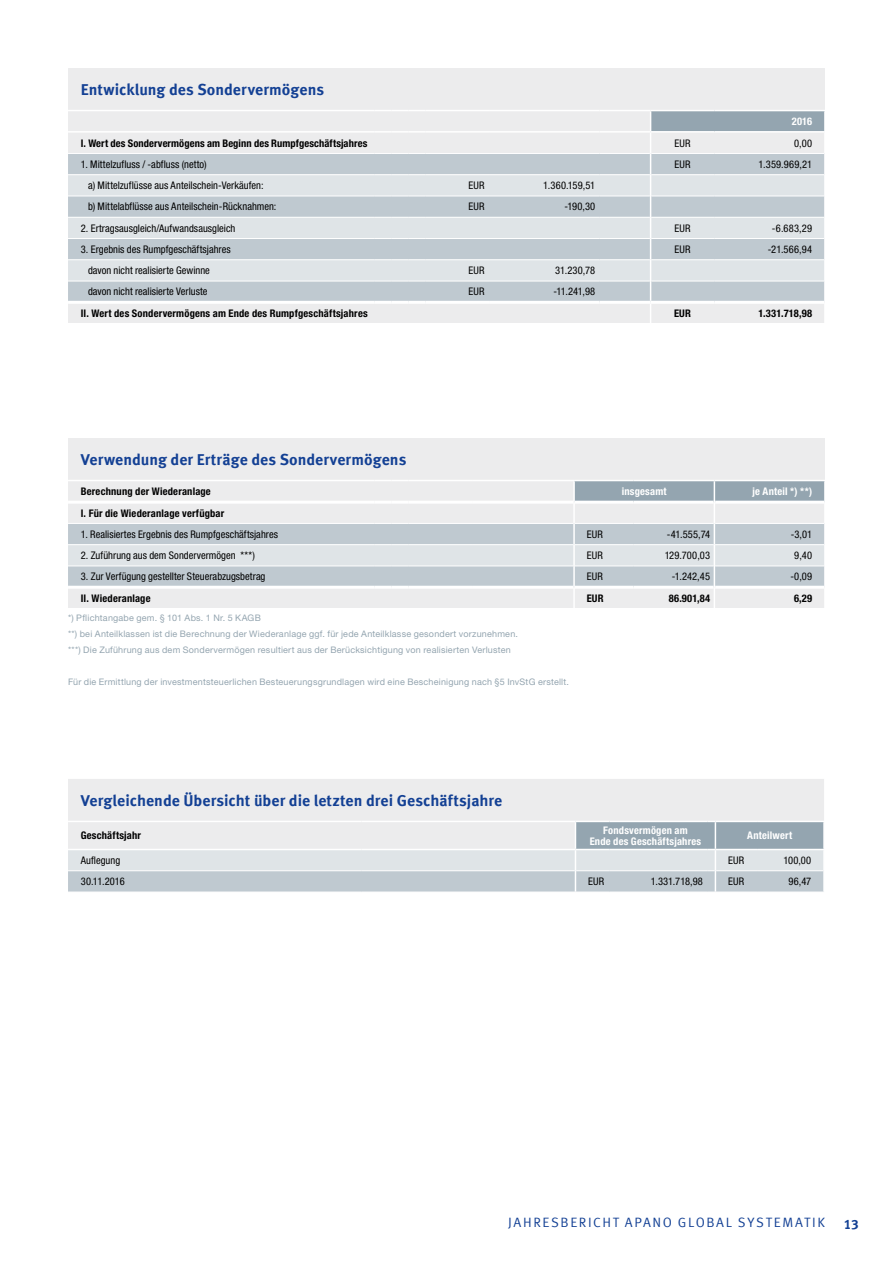
<style>
.page{position:relative;width:893px;height:1263px;background:#fff}
.page>*{position:absolute;margin:0;border:0;box-sizing:border-box;transform-origin:0 0}
.t1{font:700 15.75px "Meta Offc Pro";color:#134094}
.t2{font:13.5px "Meta Offc Pro Norm";letter-spacing:.115em;color:#134094}
.t3{font:700 13.5px "Meta Offc Pro";color:#134094}
.t4{font:condensed 10.5px "Helvetica Neue LTW1 G";letter-spacing:.005em;color:#000}
.t5{font:700 condensed 10.5px "Helvetica Neue LTW1 G";letter-spacing:.015em;color:#000}
.t6{font:700 condensed 10.5px/11.7px "Helvetica Neue LTW1 G";letter-spacing:.02em;color:#fff;text-align:center}
.t7{font:9px/15.9px "Helvetica Neue LTW1 G";letter-spacing:.025em;color:#94a5b0}
</style>
<div class="page">
<div style="left:68px;top:68px;width:757px;height:255px;background:#ececed"></div>
<div style="left:68px;top:154px;width:582px;height:147px;background:#bfc9d0"></div>
<svg style="left:68px;top:175px;width:582px;height:106px;background:#d3d9de"></svg>
<hr style="left:68px;top:153px;width:306px;height:1px;background:#fff">
<svg style="left:374px;top:153px;width:51px;height:1px"></svg>
<hr style="left:425px;top:153px;width:64px;height:1px;background:#fff">
<hr style="left:68px;top:174px;width:306px;height:1px;background:#fff">
<svg style="left:374px;top:174px;width:51px;height:1px"></svg>
<hr style="left:425px;top:174px;width:64px;height:1px;background:#fff">
<hr style="left:68px;top:196px;width:306px;height:1px;background:#fff">
<svg style="left:374px;top:196px;width:51px;height:1px"></svg>
<hr style="left:425px;top:196px;width:64px;height:1px;background:#fff">
<hr style="left:68px;top:217px;width:306px;height:1px;background:#fff">
<svg style="left:374px;top:217px;width:51px;height:1px"></svg>
<hr style="left:425px;top:217px;width:64px;height:1px;background:#fff">
<hr style="left:68px;top:238px;width:306px;height:1px;background:#fff">
<svg style="left:374px;top:238px;width:51px;height:1px"></svg>
<hr style="left:425px;top:238px;width:64px;height:1px;background:#fff">
<hr style="left:68px;top:259px;width:306px;height:1px;background:#fff">
<svg style="left:374px;top:259px;width:51px;height:1px"></svg>
<hr style="left:425px;top:259px;width:64px;height:1px;background:#fff">
<hr style="left:68px;top:281px;width:306px;height:1px;background:#fff">
<svg style="left:374px;top:281px;width:51px;height:1px"></svg>
<hr style="left:425px;top:281px;width:64px;height:1px;background:#fff">
<hr style="left:489px;top:153px;width:111px;height:1px;background:#fff">
<hr style="left:600px;top:153px;width:50px;height:1px;background:#fff">
<hr style="left:489px;top:174px;width:111px;height:1px;background:#fff">
<hr style="left:600px;top:174px;width:50px;height:1px;background:#fff">
<hr style="left:489px;top:196px;width:111px;height:1px;background:#fff">
<hr style="left:600px;top:196px;width:50px;height:1px;background:#fff">
<hr style="left:489px;top:217px;width:111px;height:1px;background:#fff">
<hr style="left:600px;top:217px;width:50px;height:1px;background:#fff">
<hr style="left:489px;top:238px;width:111px;height:1px;background:#fff">
<hr style="left:600px;top:238px;width:50px;height:1px;background:#fff">
<hr style="left:489px;top:259px;width:111px;height:1px;background:#fff">
<hr style="left:600px;top:259px;width:50px;height:1px;background:#fff">
<hr style="left:489px;top:281px;width:111px;height:1px;background:#fff">
<hr style="left:600px;top:281px;width:50px;height:1px;background:#fff">
<hr style="left:68px;top:110px;width:306px;height:1px;background:#fff">
<svg style="left:374px;top:110px;width:51px;height:1px"></svg>
<hr style="left:425px;top:110px;width:64px;height:1px;background:#fff">
<hr style="left:489px;top:110px;width:111px;height:1px;background:#fff">
<hr style="left:651px;top:110px;width:63px;height:1px;background:#fff">
<hr style="left:714px;top:110px;width:112px;height:1px;background:#fff">
<hr style="left:600px;top:110px;width:51px;height:1px;background:#fff">
<hr style="left:68px;top:131px;width:306px;height:2px;background:#fff">
<svg style="left:374px;top:131px;width:51px;height:2px"></svg>
<hr style="left:425px;top:131px;width:64px;height:2px;background:#fff">
<hr style="left:489px;top:131px;width:111px;height:2px;background:#fff">
<hr style="left:600px;top:131px;width:51px;height:2px;background:#fff">
<svg style="left:650px;top:111px;width:175px;height:212px;background:#d0d6db"></svg>
<hr style="left:68px;top:301px;width:306px;height:3px;background:#fff">
<hr style="left:374px;top:301px;width:17px;height:3px;background:#fff">
<hr style="left:391px;top:301px;width:17px;height:3px;background:#fff">
<hr style="left:408px;top:301px;width:17px;height:3px;background:#fff">
<hr style="left:425px;top:301px;width:64px;height:3px;background:#fff">
<hr style="left:489px;top:301px;width:111px;height:3px;background:#fff">
<hr style="left:600px;top:301px;width:51px;height:3px;background:#fff">
<hr style="left:651px;top:301px;width:63px;height:3px;background:#fff">
<hr style="left:714px;top:301px;width:110px;height:3px;background:#fff">
<div style="left:68px;top:438px;width:757px;height:42px;background:#ececed"></div>
<svg style="left:68px;top:480px;width:757px;height:128px;background:#d9dee1"></svg>
<div style="left:68px;top:779px;width:756px;height:42px;background:#ececed"></div>
<svg style="left:68px;top:821px;width:756px;height:71px;background:#d2d8dc"></svg>
<h1 class="t1" style="left:81px;top:78px;width:245px">Entwicklung des Sondervermögens</h1>
<p class="t6" style="left:792px;top:115px;width:22px">2016</p>
<p class="t5" style="left:81px;top:137px;width:288px">I. Wert des Sondervermögens am Beginn des Rumpfgeschäftsjahres</p>
<p class="t4" style="left:674px;top:137px;width:18px">EUR</p>
<p class="t4" style="left:794px;top:137px;width:19px">0,00</p>
<p class="t4" style="left:81px;top:158px;width:127px">1. Mittelzufluss / -abfluss (netto)</p>
<p class="t4" style="left:674px;top:158px;width:18px">EUR</p>
<p class="t4" style="left:758px;top:158px;width:55px">1.359.969,21</p>
<p class="t4" style="left:88px;top:179px;width:177px">a) Mittelzuflüsse aus Anteilschein-Verkäufen:</p>
<p class="t4" style="left:469px;top:179px;width:18px">EUR</p>
<p class="t4" style="left:543px;top:179px;width:54px">1.360.159,51</p>
<p class="t4" style="left:88px;top:200px;width:190px">b) Mittelabflüsse aus Anteilschein-Rücknahmen:</p>
<p class="t4" style="left:469px;top:200px;width:18px">EUR</p>
<p class="t4" style="left:564px;top:200px;width:33px">-190,30</p>
<p class="t4" style="left:81px;top:222px;width:156px">2. Ertragsausgleich/Aufwandsausgleich</p>
<p class="t4" style="left:674px;top:222px;width:18px">EUR</p>
<p class="t4" style="left:772px;top:222px;width:42px">-6.683,29</p>
<p class="t4" style="left:81px;top:243px;width:151px">3. Ergebnis des Rumpfgeschäftsjahres</p>
<p class="t4" style="left:674px;top:243px;width:18px">EUR</p>
<p class="t4" style="left:768px;top:243px;width:46px">-21.566,94</p>
<p class="t4" style="left:88px;top:264px;width:123px">davon nicht realisierte Gewinne</p>
<p class="t4" style="left:469px;top:264px;width:18px">EUR</p>
<p class="t4" style="left:555px;top:264px;width:42px">31.230,78</p>
<p class="t4" style="left:88px;top:285px;width:121px">davon nicht realisierte Verluste</p>
<p class="t4" style="left:469px;top:285px;width:18px">EUR</p>
<p class="t4" style="left:553px;top:285px;width:43px">-11.241,98</p>
<p class="t5" style="left:81px;top:307px;width:288px">II. Wert des Sondervermögens am Ende des Rumpfgeschäftsjahres</p>
<p class="t5" style="left:674px;top:307px;width:18px">EUR</p>
<p class="t5" style="left:758px;top:307px;width:55px">1.331.718,98</p>
<h1 class="t1" style="left:81px;top:447px;width:327px">Verwendung der Erträge des Sondervermögens</h1>
<p class="t5" style="left:81px;top:485px;width:132px">Berechnung der Wiederanlage</p>
<p class="t6" style="left:622px;top:486px;width:46px">insgesamt</p>
<p class="t6" style="left:752px;top:486px;width:61px">je Anteil *) **)</p>
<p class="t5" style="left:81px;top:506px;width:145px">I. Für die Wiederanlage verfügbar</p>
<p class="t4" style="left:81px;top:528px;width:199px">1. Realisiertes Ergebnis des Rumpfgeschäftsjahres</p>
<p class="t4" style="left:587px;top:528px;width:18px">EUR</p>
<p class="t4" style="left:667px;top:528px;width:45px">-41.555,74</p>
<p class="t4" style="left:791px;top:528px;width:23px">-3,01</p>
<p class="t4" style="left:81px;top:549px;width:176px">2. Zuführung aus dem Sondervermögen ***)</p>
<p class="t4" style="left:587px;top:549px;width:18px">EUR</p>
<p class="t4" style="left:665px;top:549px;width:47px">129.700,03</p>
<p class="t4" style="left:794px;top:549px;width:19px">9,40</p>
<p class="t4" style="left:81px;top:570px;width:186px">3. Zur Verfügung gestellter Steuerabzugsbetrag</p>
<p class="t4" style="left:587px;top:570px;width:18px">EUR</p>
<p class="t4" style="left:672px;top:570px;width:40px">-1.242,45</p>
<p class="t4" style="left:790px;top:570px;width:23px">-0,09</p>
<p class="t5" style="left:81px;top:592px;width:71px">II. Wiederanlage</p>
<p class="t5" style="left:587px;top:592px;width:18px">EUR</p>
<p class="t5" style="left:669px;top:592px;width:43px">86.901,84</p>
<p class="t5" style="left:794px;top:592px;width:20px">6,29</p>
<p class="t7" style="left:68px;top:610px;width:451px">*) Pflichtangabe gem. § 101 Abs. 1 Nr. 5 KAGB<br>**) bei Anteilklassen ist die Berechnung der Wiederanlage ggf. für jede Anteilklasse gesondert vorzunehmen. ***) Die Zuführung aus dem Sondervermögen resultiert aus der Berücksichtigung von realisierten Verlusten</p>
<p class="t7" style="left:68px;top:673px;width:502px">Für die Ermittlung der investmentsteuerlichen Besteuerungsgrundlagen wird eine Bescheinigung nach §5 InvStG erstellt.</p>
<h1 class="t1" style="left:81px;top:788px;width:423px">Vergleichende Übersicht über die letzten drei Geschäftsjahre</h1>
<p class="t5" style="left:81px;top:829px;width:62px">Geschäftsjahr</p>
<p class="t6" style="left:590px;top:824px;width:113px">Fondsvermögen am<br>Ende des Geschäftsjahres</p>
<p class="t6" style="left:747px;top:830px;width:46px">Anteilwert</p>
<p class="t4" style="left:81px;top:854px;width:41px">Auflegung</p>
<p class="t4" style="left:728px;top:854px;width:18px">EUR</p>
<p class="t4" style="left:783px;top:854px;width:29px">100,00</p>
<p class="t4" style="left:81px;top:875px;width:45px">30.11.2016</p>
<p class="t4" style="left:588px;top:875px;width:18px">EUR</p>
<p class="t4" style="left:651px;top:875px;width:54px">1.331.718,98</p>
<p class="t4" style="left:728px;top:875px;width:18px">EUR</p>
<p class="t4" style="left:788px;top:875px;width:24px">96,47</p>
<p class="t2" style="left:508px;top:1211px;width:146px">JAHRESBERICHT APANO</p>
<p class="t2" style="left:678px;top:1211px;width:28px">GLOBA</p>
<p class="t2" style="left:726px;top:1211px;width:40px">L SYSTE</p>
<p class="t2" style="left:782px;top:1211px;width:44px">MATI K</p>
<p class="t3" style="left:844px;top:1214px;width:17px">13</p>
</div>
